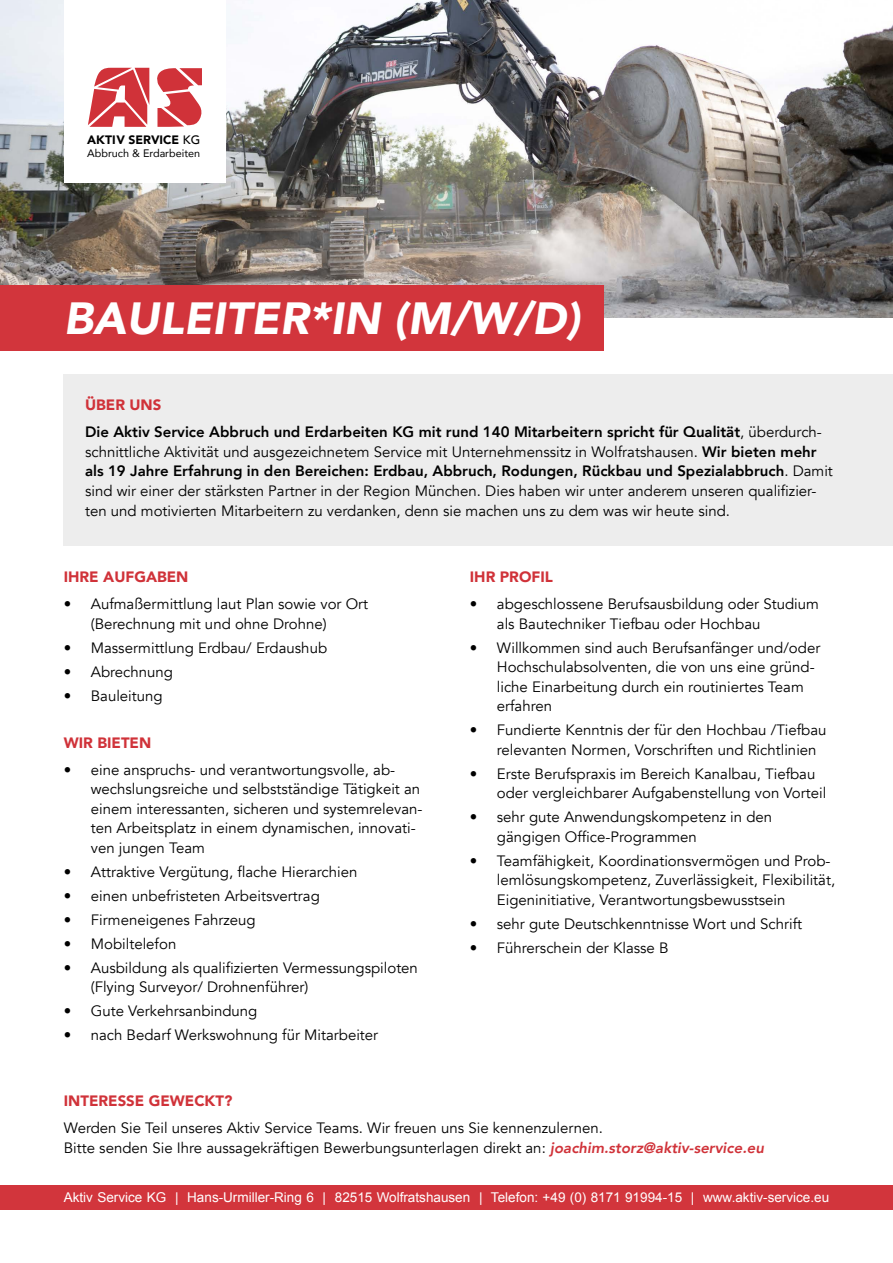
<style>
.page{position:relative;width:893px;height:1263px;background:#fff}
.page>*{position:absolute;margin:0;border:0;box-sizing:border-box;transform-origin:0 0}
.t1{font:italic 900 45px "Avenir";color:#fff}
.t2{font:15px/19.5px "Avenir";color:#000}
.t3{font:800 15px/27px "Avenir";color:#000}
.t4{font:900 15px "Avenir";color:#d03239}
.t5{font:13.5px "Arial";color:#fff}
.t6{font:900 12.15px "Avenir";color:#000}
.t7{font:10.8px "Avenir";color:#000}
.s1{font-weight:500}
.s2{font-weight:900;color:#d03239}
.s3{font-weight:400}
.s4{font-weight:800}
.s5{font-weight:800;font-style:italic;color:#d03239}
</style>
<div class="page">
<img style="left:0;top:0;width:893px;height:317px">
<div style="left:64px;top:0;width:161px;height:183px;background:#fff"></div>
<svg style="left:88px;top:68px;width:61px;height:59px"></svg>
<svg style="left:157px;top:68px;width:45px;height:59px"></svg>
<div style="left:0;top:1186px;width:893px;height:24px;background:#d2353c"></div>
<div style="left:0;top:285px;width:604px;height:66px;background:#d2353c"></div>
<div style="left:64px;top:374px;width:829px;height:171px;background:#ededed"></div>
<p class="t6" style="left:87px;top:129px;width:115px">AKTIV SERVICE <span class="s1">KG</span></p>
<p class="t7" style="left:87px;top:145px;width:114px">Abbruch &amp; Erdarbeiten</p>
<h1 class="t1" style="left:64px;top:281px;width:518px">BAULEITER*IN (M/W/D)</h1>
<p class="t3" style="left:85px;top:392px;width:738px"><span class="s2">ÜBER UNS<br></span>Die Aktiv Service Abbruch und Erdarbeiten KG mit rund 140 Mitarbeitern spricht für Qualität<span class="s3">, überdurch-</span></p>
<p class="t2" style="left:85px;top:442px;width:749px">schnittliche Aktivität und ausgezeichnetem Service mit Unternehmenssitz in Wolfratshausen. <span class="s4">Wir bieten mehr als 19 Jahre Erfahrung in den Bereichen: Erdbau, Abbruch, Rodungen, Rückbau und Spezialabbruch</span>. Damit sind wir einer der stärksten Partner in der Region München. Dies haben wir unter anderem unseren qualifizier&shy;ten und motivierten Mitarbeitern zu verdanken, denn sie machen uns zu dem was wir heute sind.</p>
<p class="t4" style="left:64px;top:564px;width:126px">IHRE AUFGABEN</p>
<p class="t2" style="left:91px;top:595px;width:279px;text-indent:-27px">• Aufmaßermittlung laut Plan sowie vor Ort (Berechnung mit und ohne Drohne)</p>
<p class="t2" style="left:64px;top:638px;width:265px">• Massermittlung Erdbau/ Erdaushub</p>
<p class="t2" style="left:64px;top:662px;width:111px">• Abrechnung</p>
<p class="t2" style="left:64px;top:686px;width:100px">• Bauleitung</p>
<p class="t4" style="left:64px;top:730px;width:89px">WIR BIETEN</p>
<p class="t2" style="left:91px;top:760px;width:333px;text-indent:-27px">• eine anspruchs- und verantwortungsvolle, ab&shy;wechslungsreiche und selbstständige Tätigkeit an einem interessanten, sicheren und systemrelevan&shy;ten Arbeitsplatz in einem dynamischen, innovati&shy;ven jungen Team</p>
<p class="t2" style="left:64px;top:862px;width:295px">• Attraktive Vergütung, flache Hierarchien</p>
<p class="t2" style="left:64px;top:886px;width:258px">• einen unbefristeten Arbeitsvertrag</p>
<p class="t2" style="left:64px;top:910px;width:194px">• Firmeneigenes Fahrzeug</p>
<p class="t2" style="left:64px;top:934px;width:114px">• Mobiltelefon</p>
<p class="t2" style="left:91px;top:958px;width:329px;text-indent:-27px">• Ausbildung als qualifizierten Vermessungspiloten (Flying Surveyor/ Drohnenführer)</p>
<p class="t2" style="left:64px;top:1002px;width:195px">• Gute Verkehrsanbindung</p>
<p class="t2" style="left:64px;top:1026px;width:316px">• nach Bedarf Werkswohnung für Mitarbeiter</p>
<p class="t4" style="left:470px;top:564px;width:85px">IHR PROFIL</p>
<p class="t2" style="left:497px;top:595px;width:323px;text-indent:-27px">• abgeschlossene Berufsausbildung oder Studium als Bautechniker Tiefbau oder Hochbau</p>
<p class="t2" style="left:497px;top:638px;width:325px;text-indent:-27px">• Willkommen sind auch Berufsanfänger und/oder Hochschulabsolventen, die von uns eine gründ&shy;liche Einarbeitung durch ein routiniertes Team erfahren</p>
<p class="t2" style="left:497px;top:721px;width:331px;text-indent:-27px">• Fundierte Kenntnis der für den Hochbau /Tiefbau relevanten Normen, Vorschriften und Richtlinien</p>
<p class="t2" style="left:497px;top:764px;width:331px;text-indent:-27px">• Erste Berufspraxis im Bereich Kanalbau, Tiefbau oder vergleichbarer Aufgabenstellung von Vorteil</p>
<p class="t2" style="left:497px;top:808px;width:277px;text-indent:-27px">• sehr gute Anwendungskompetenz in den gängigen Office-Programmen</p>
<p class="t2" style="left:497px;top:851px;width:340px;text-indent:-27px">• Teamfähigkeit, Koordinationsvermögen und Prob&shy;lemlösungskompetenz, Zuverlässigkeit, Flexibilität,<br>Eigeninitiative, Verantwortungsbewusstsein</p>
<p class="t2" style="left:470px;top:914px;width:334px">• sehr gute Deutschkenntnisse Wort und Schrift</p>
<p class="t2" style="left:470px;top:938px;width:200px">• Führerschein der Klasse B</p>
<p class="t4" style="left:64px;top:1088px;width:170px">INTERESSE GEWECKT?</p>
<p class="t2" style="left:64px;top:1119px;width:702px">Werden Sie Teil unseres Aktiv Service Teams. Wir freuen uns Sie kennenzulernen.<br>Bitte senden Sie Ihre aussagekräftigen Bewerbungsunterlagen direkt an: <span class="s5">joachim.storz@aktiv-service.eu</span></p>
<p class="t5" style="left:64px;top:1188px;width:767px">Aktiv Service KG | Hans-Urmiller-Ring 6 | 82515 Wolfratshausen | Telefon: +49 (0) 8171 91994-15 | www.aktiv-service.eu</p>
</div>
